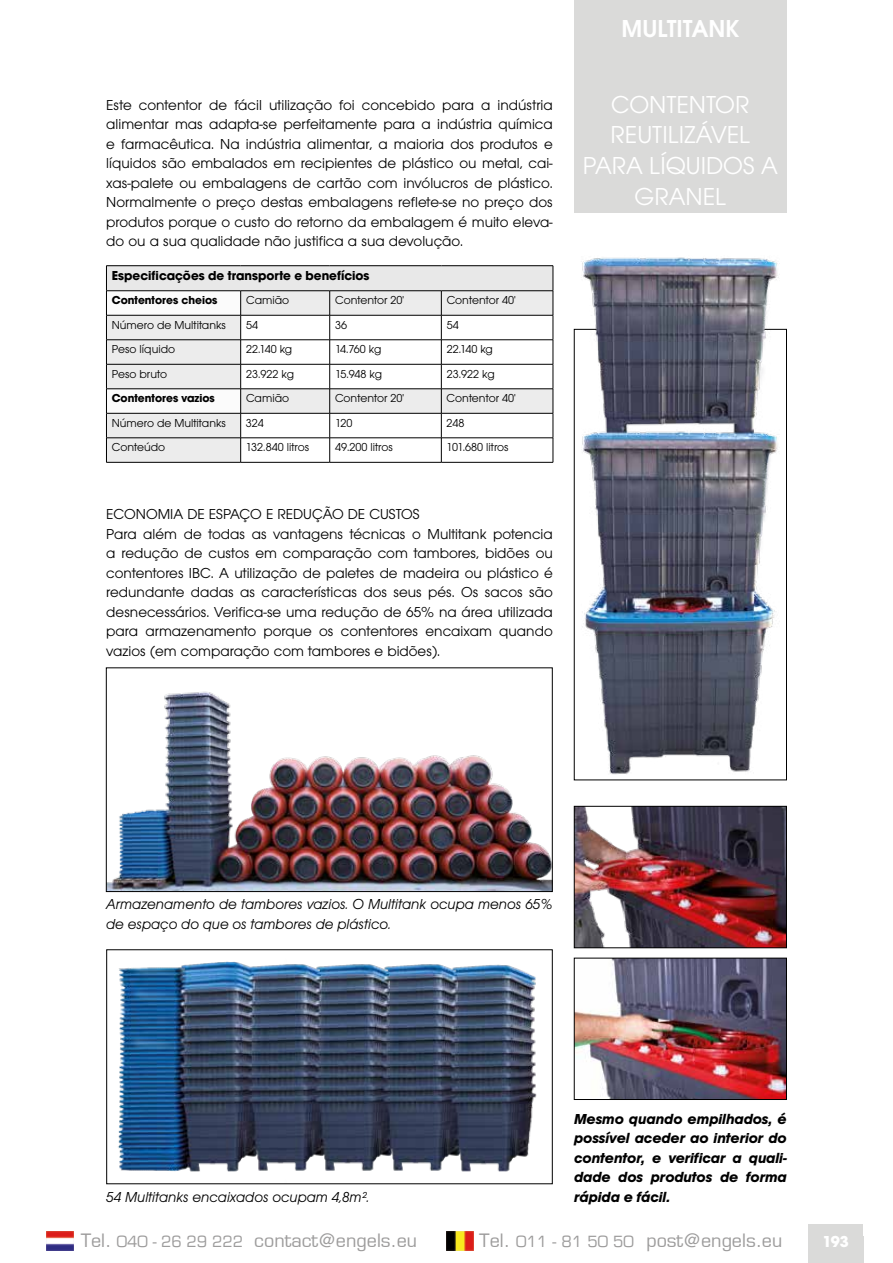
<style>
.page{position:relative;width:893px;height:1263px;background:#fff}
.page>*{position:absolute;margin:0;border:0;box-sizing:border-box;transform-origin:0 0}
.t1{font:25.5px/30.6px "Avant Garde Gothic Itc T";color:#fff;text-align:center}
.t2{font:600 25.5px "Avant Garde Gothic Itc T";color:#fff}
.t3{font:18px "Eurostile";color:#9d9c9c}
.t4{font:700 16.5px "Avant Garde Gothic Itc T";color:#fff}
.t5{font:15px/19.5px "Avant Garde Gothic Itc T";color:#000;text-align:justify}
.t6{font:italic 15px/19.5px "Avant Garde Gothic Itc T";color:#000}
.t7{font:italic 700 15px/19.5px "Avant Garde Gothic Itc T";color:#000;text-align:justify}
.t8{font:700 13.5px "Avant Garde Gothic Itc T";color:#000}
.t9{font:12px "Avant Garde Gothic Itc T";color:#000}
.t10{font:700 12px "Avant Garde Gothic Itc T";color:#000}
.s1{font-size:15px}
</style>
<div class="page">
<div style="left:808px;top:1224px;width:55px;height:39px;background:#dadad9"></div>
<img style="left:446px;top:1232px;width:28px;height:18px">
<img style="left:47px;top:1232px;width:27px;height:18px">
<div style="left:574px;top:0;width:213px;height:213px;background:#dadad9"></div>
<div style="left:106px;top:266px;width:447px;height:25px;background:#e8e8e8"></div>
<svg style="left:241px;top:291px;width:312px;height:24px;background:#e6e6e6"></svg>
<svg style="left:241px;top:316px;width:312px;height:146px"></svg>
<hr style="left:106px;top:265px;width:135px;height:1px;background:#000">
<hr style="left:241px;top:265px;width:89px;height:1px;background:#000">
<hr style="left:330px;top:265px;width:111px;height:1px;background:#000">
<hr style="left:441px;top:265px;width:112px;height:1px;background:#000">
<hr style="left:330px;top:290px;width:111px;height:1px;background:#000">
<hr style="left:441px;top:290px;width:112px;height:1px;background:#000">
<hr style="left:441px;top:388px;width:112px;height:1px;background:#000">
<svg style="left:106px;top:266px;width:135px;height:196px"></svg>
<svg style="left:329px;top:291px;width:113px;height:171px"></svg>
<hr style="left:441px;top:315px;width:112px;height:1px;background:#000">
<hr style="left:441px;top:413px;width:112px;height:1px;background:#000">
<svg style="left:553px;top:266px;width:1px;height:196px"></svg>
<hr style="left:241px;top:290px;width:89px;height:1px;background:#000">
<hr style="left:241px;top:315px;width:89px;height:1px;background:#000">
<hr style="left:106px;top:339px;width:135px;height:1px;background:#000">
<hr style="left:241px;top:339px;width:89px;height:1px;background:#000">
<hr style="left:106px;top:364px;width:135px;height:1px;background:#000">
<hr style="left:241px;top:364px;width:89px;height:1px;background:#000">
<hr style="left:106px;top:388px;width:135px;height:1px;background:#000">
<hr style="left:241px;top:388px;width:89px;height:1px;background:#000">
<hr style="left:106px;top:413px;width:135px;height:1px;background:#000">
<hr style="left:241px;top:413px;width:89px;height:1px;background:#000">
<hr style="left:106px;top:438px;width:135px;height:1px;background:#000">
<hr style="left:241px;top:438px;width:89px;height:1px;background:#000">
<hr style="left:106px;top:462px;width:135px;height:1px;background:#000">
<hr style="left:241px;top:462px;width:89px;height:1px;background:#000">
<hr style="left:330px;top:339px;width:111px;height:1px;background:#000">
<hr style="left:330px;top:364px;width:111px;height:1px;background:#000">
<hr style="left:330px;top:438px;width:111px;height:1px;background:#000">
<hr style="left:330px;top:462px;width:111px;height:1px;background:#000">
<hr style="left:441px;top:339px;width:112px;height:1px;background:#000">
<hr style="left:441px;top:364px;width:112px;height:1px;background:#000">
<hr style="left:441px;top:438px;width:112px;height:1px;background:#000">
<hr style="left:441px;top:462px;width:112px;height:1px;background:#000">
<img style="left:576px;top:819px;width:209px;height:127px">
<div style="left:574px;top:806px;width:213px;height:142px;border:1px solid #000"></div>
<img style="left:118px;top:961px;width:419px;height:211px">
<img style="left:108px;top:691px;width:442px;height:199px">
<div style="left:106px;top:668px;width:446px;height:224px;border:1px solid #000"></div>
<img style="left:576px;top:960px;width:209px;height:138px">
<div style="left:574px;top:958px;width:213px;height:142px;border:1px solid #000"></div>
<img style="left:574px;top:257px;width:213px;height:562px">
<p class="t5" style="left:106px;top:95px;width:448px">Este contentor de fácil utilização foi concebido para a indústria alimentar mas adapta-se perfeitamente para a indústria química e farmacêutica. Na indústria alimentar, a maioria dos produtos e líquidos são embalados em recipientes de plástico ou metal, cai&shy;xas-palete ou embalagens de cartão com invólucros de plástico.<br>Normalmente o preço destas embalagens reflete-se no preço dos produtos porque o custo do retorno da embalagem é muito eleva&shy;do ou a sua qualidade não justifica a sua devolução.</p>
<p class="t8" style="left:112px;top:267px;width:259px">Especificações de transporte e benefícios</p>
<p class="t10" style="left:112px;top:293px;width:107px">Contentores cheios</p>
<p class="t9" style="left:246px;top:293px;width:45px">Camião</p>
<p class="t9" style="left:335px;top:293px;width:70px">Contentor 20'</p>
<p class="t9" style="left:447px;top:293px;width:70px">Contentor 40'</p>
<p class="t9" style="left:112px;top:318px;width:116px">Número de Multitanks</p>
<p class="t9" style="left:246px;top:318px;width:14px">54</p>
<p class="t9" style="left:335px;top:318px;width:13px">36</p>
<p class="t9" style="left:447px;top:318px;width:14px">54</p>
<p class="t9" style="left:112px;top:342px;width:65px">Peso líquido</p>
<p class="t9" style="left:246px;top:342px;width:48px">22.140 kg</p>
<p class="t9" style="left:335px;top:342px;width:48px">14.760 kg</p>
<p class="t9" style="left:447px;top:342px;width:48px">22.140 kg</p>
<p class="t9" style="left:112px;top:367px;width:57px">Peso bruto</p>
<p class="t9" style="left:246px;top:367px;width:49px">23.922 kg</p>
<p class="t9" style="left:335px;top:367px;width:49px">15.948 kg</p>
<p class="t9" style="left:447px;top:367px;width:49px">23.922 kg</p>
<p class="t10" style="left:112px;top:391px;width:105px">Contentores vazios</p>
<p class="t9" style="left:246px;top:391px;width:45px">Camião</p>
<p class="t9" style="left:335px;top:391px;width:70px">Contentor 20'</p>
<p class="t9" style="left:447px;top:391px;width:70px">Contentor 40'</p>
<p class="t9" style="left:112px;top:416px;width:116px">Número de Multitanks</p>
<p class="t9" style="left:246px;top:416px;width:19px">324</p>
<p class="t9" style="left:335px;top:416px;width:19px">120</p>
<p class="t9" style="left:447px;top:416px;width:19px">248</p>
<p class="t9" style="left:112px;top:440px;width:55px">Conteúdo</p>
<p class="t9" style="left:246px;top:440px;width:65px">132.840 litros</p>
<p class="t9" style="left:335px;top:440px;width:59px">49.200 litros</p>
<p class="t9" style="left:447px;top:440px;width:64px">101.680 litros</p>
<p class="t5" style="left:106px;top:504px;width:448px;text-align:left">ECONOMIA DE ESPAÇO E REDUÇÃO DE CUSTOS<br>Para além de todas as vantagens técnicas o Multitank potencia a redução de custos em comparação com tambores, bidões ou contentores IBC. A utilização de paletes de madeira ou plástico é redundante dadas as características dos seus pés. Os sacos são desnecessários. Verifica-se uma redução de 65% na área utilizada para armazenamento porque os contentores encaixam quando vazios (em comparação com tambores e bidões).</p>
<h1 class="t2" style="left:622px;top:14px;width:119px">MULTITANK</h1>
<h1 class="t1" style="left:583px;top:89px;width:197px">CONTENTOR<br>REUTILIZÁVEL<br>PARA LÍQUIDOS A<br>GRANEL</h1>
<p class="t6" style="left:106px;top:894px;width:448px">Armazenamento de tambores vazios. O Multitank ocupa menos 65% de espaço do que os tambores de plástico.</p>
<p class="t7" style="left:574px;top:1108px;width:214px">Mesmo quando empilhados, é possível aceder ao interior do contentor, e verificar a quali&shy;dade dos produtos de forma</p>
<p class="t6" style="left:106px;top:1187px;width:265px">54 Multitanks encaixados ocupam 4,8m².</p>
<p class="t7" style="left:574px;top:1186px;width:98px">rápida e fácil.</p>
<p class="t3" style="left:81px;top:1230px;width:338px">Tel. <span class="s1">040 - 26 29 222</span> contact@engels.eu</p>
<p class="t3" style="left:479px;top:1230px;width:304px">Tel. <span class="s1">011 - 81 50 50</span> post@engels.eu</p>
<p class="t4" style="left:822px;top:1232px;width:28px">193</p>
</div>
